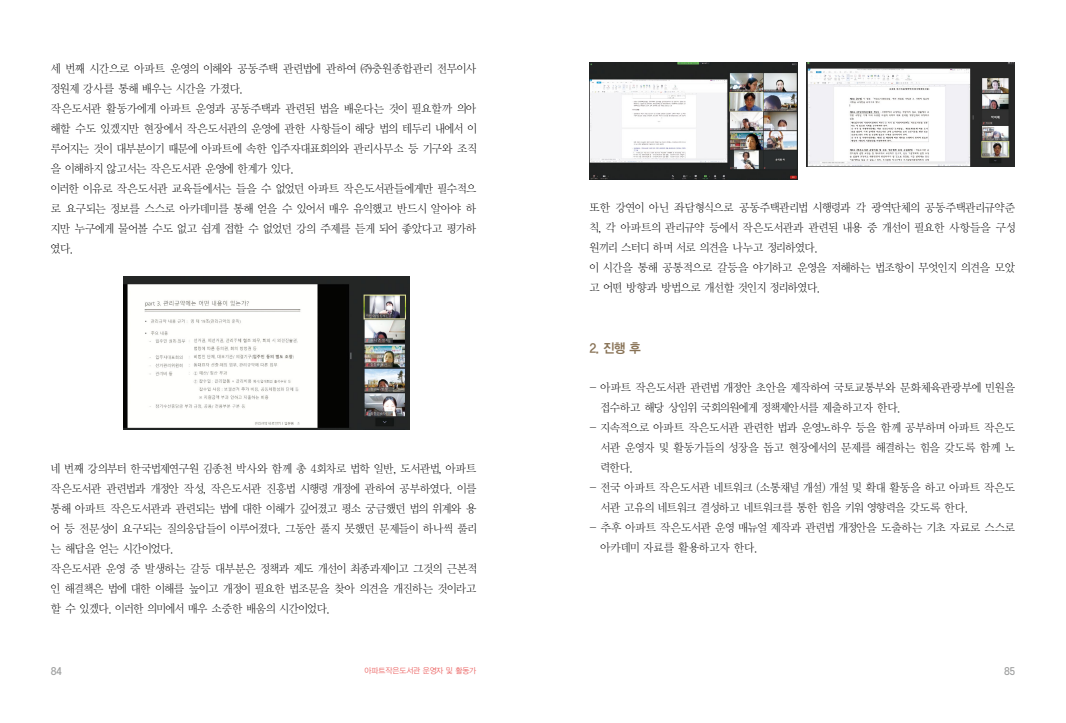
<style>
.page{position:relative;width:1066px;height:723px;background:#fff}
.page>*{position:absolute;margin:0;border:0;box-sizing:border-box;transform-origin:0 0}
.t1{font:13px "YDIYGO340";color:#887255;scale:.95 1}
.t2{font:11.5px/20px "YDIY Mj O310";letter-spacing:-.035em;color:#000;scale:.95 1}
.t3{font:11.5px/20px "YDIY Mj O310";letter-spacing:-.005em;color:#000;scale:.95 1}
.t4{font:500 10px "S Core Dream 5";color:#9fa0a0;scale:.95 1}
.t5{font:8px "YDIYGO320";letter-spacing:-.01em;color:#ec6867;scale:.95 1}
</style>
<div class="page">
<img style="left:123px;top:277px;width:287px;height:152px">
<img style="left:590px;top:62px;width:208px;height:117px">
<img style="left:807px;top:62px;width:208px;height:105px">
<p class="t2" style="left:50px;top:59px;width:451px">세 번째 시간으로 아파트 운영의 이해와 공동주택 관련법에 관하여 ㈜충원종합관리 전무이사 정원제 강사를 통해 배우는 시간을 가졌다.<br>작은도서관 활동가에게 아파트 운영과 공동주택과 관련된 법을 배운다는 것이 필요할까 의아 해할 수도 있겠지만 현장에서 작은도서관의 운영에 관한 사항들이 해당 법의 테두리 내에서 이 루어지는 것이 대부분이기 때문에 아파트에 속한 입주자대표회의와 관리사무소 등 기구와 조직 을 이해하지 않고서는 작은도서관 운영에 한계가 있다.<br>이러한 이유로 작은도서관 교육들에서는 들을 수 없었던 아파트 작은도서관들에게만 필수적으 로 요구되는 정보를 스스로 아카데미를 통해 얻을 수 있어서 매우 유익했고 반드시 알아야 하 지만 누구에게 물어볼 수도 없고 쉽게 접할 수 없었던 강의 주제를 듣게 되어 좋았다고 평가하 였다.</p>
<p class="t2" style="left:50px;top:459px;width:451px">네 번째 강의부터 한국법제연구원 김종천 박사와 함께 총 4회차로 법학 일반, 도서관법, 아파트 작은도서관 관련법과 개정안 작성, 작은도서관 진흥법 시행령 개정에 관하여 공부하였다. 이를 통해 아파트 작은도서관과 관련되는 법에 대한 이해가 깊어졌고 평소 궁금했던 법의 위계와 용 어 등 전문성이 요구되는 질의응답들이 이루어졌다. 그동안 풀지 못했던 문제들이 하나씩 풀리 는 해답을 얻는 시간이었다.<br>작은도서관 운영 중 발생하는 갈등 대부분은 정책과 제도 개선이 최종과제이고 그것의 근본적 인 해결책은 법에 대한 이해를 높이고 개정이 필요한 법조문을 찾아 의견을 개진하는 것이라고 할 수 있겠다. 이러한 의미에서 매우 소중한 배움의 시간이었다.</p>
<p class="t2" style="left:589px;top:198px;width:451px">또한 강연이 아닌 좌담형식으로 공동주택관리법 시행령과 각 광역단체의 공동주택관리규약준 칙, 각 아파트의 관리규약 등에서 작은도서관과 관련된 내용 중 개선이 필요한 사항들을 구성 원끼리 스터디 하며 서로 의견을 나누고 정리하였다.<br>이 시간을 통해 공통적으로 갈등을 야기하고 운영을 저해하는 법조항이 무엇인지 의견을 모았 고 어떤 방향과 방법으로 개선할 것인지 정리하였다.</p>
<p class="t1" style="left:589px;top:341px;width:56px">2. 진행 후</p>
<p class="t2" style="left:600px;top:378px;width:438px;text-indent:-11px">- 아파트 작은도서관 관련법 개정안 초안을 제작하여 국토교통부와 문화체육관광부에 민원을 접수하고 해당 상임위 국회의원에게 정책제안서를 제출하고자 한다.</p>
<p class="t2" style="left:600px;top:418px;width:438px;text-align:justify;text-indent:-11px">- 지속적으로 아파트 작은도서관 관련한 법과 운영노하우 등을 함께 공부하며 아파트 작은도 서관 운영자 및 활동가들의 성장을 돕고 현장에서의 문제를 해결하는 힘을 갖도록 함께 노 력한다.</p>
<p class="t2" style="left:600px;top:478px;width:438px;text-indent:-11px">- 전국 아파트 작은도서관 네트워크 (소통채널 개설) 개설 및 확대 활동을 하고 아파트 작은도 서관 고유의 네트워크 결성하고 네트워크를 통한 힘을 키워 영향력을 갖도록 한다.</p>
<p class="t3" style="left:600px;top:518px;width:438px;text-indent:-11px">- 추후 아파트 작은도서관 운영 매뉴얼 제작과 관련법 개정안을 도출하는 기초 자료로 스스로 아카데미 자료를 활용하고자 한다.</p>
<p class="t5" style="left:365px;top:666px;width:119px">아파트작은도서관 운영자 및 활동가</p>
<p class="t4" style="left:51px;top:664px;width:13px">84</p>
<p class="t4" style="left:1004px;top:664px;width:13px">85</p>
</div>
